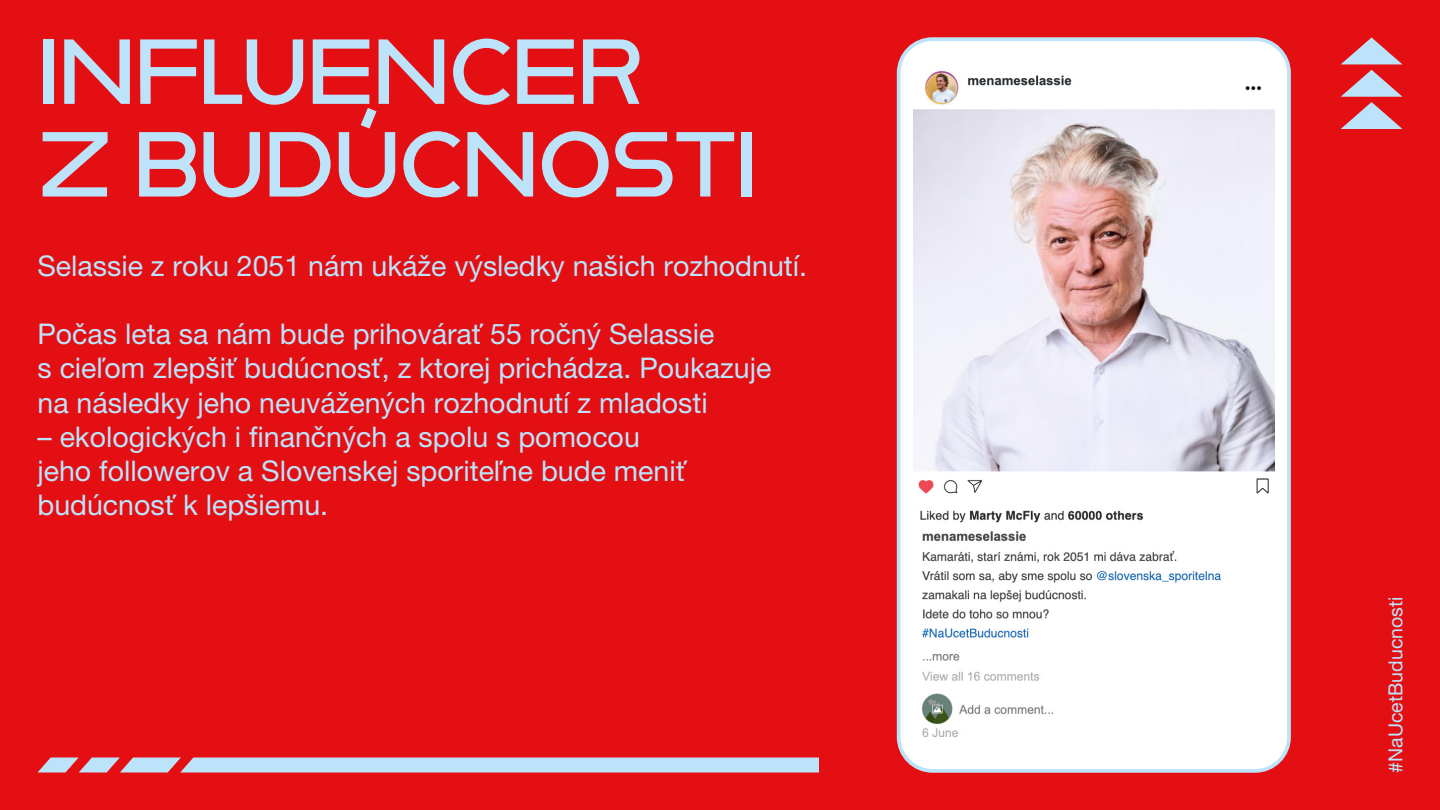
<style>
.page{position:relative;width:1440px;height:810px;background:#e30f13}
.page>*{position:absolute;margin:0;border:0;box-sizing:border-box;transform-origin:0 0}
.t1{font:88.5px/92.6px "Reross Quadratic";letter-spacing:-.02em;color:#bde3fa}
.t2{font:28.5px/34.2px "Helvetica Neue LT Pro";color:#bde3fa}
.t3{font:19.5px "Helvetica Neue LT Pro";color:#bde3fa}
</style>
<div class="page">
<div style="left:899px;top:39px;width:390px;height:732px;background:#fff;border-radius:34px"></div>
<img style="left:914px;top:70px;width:360px;height:668px">
<div style="left:897px;top:37px;width:394px;height:736px;border:4px solid #bde3fa;border-radius:34px"></div>
<div style="left:38px;top:758px;width:781px;height:14px;background:#bde3fa"></div>
<svg style="left:1341px;top:38px;width:61px;height:26px"></svg>
<svg style="left:1341px;top:70px;width:62px;height:59px"></svg>
<h1 class="t1" style="left:38px;top:26px;width:722px">INFLUENCER<br>Z BUDÚCNOSTI</h1>
<p class="t2" style="left:38px;top:248px;width:771px">Selassie z roku 2051 nám ukáže výsledky našich rozhodnutí.</p>
<p class="t2" style="left:38px;top:317px;width:735px">Počas leta sa nám bude prihovárať 55 ročný Selassie<br>s cieľom zlepšiť budúcnosť, z ktorej prichádza. Poukazuje na následky jeho neuvážených rozhodnutí z mladosti</p>
<p class="t2" style="left:38px;top:419px;width:650px">– ekologických i finančných a spolu s pomocou jeho followerov a Slovenskej sporiteľne bude meniť budúcnosť k lepšiemu.</p>
<p class="t3" style="left:1384px;top:772px;width:177px;rotate:-90deg">#NaUcetBuducnosti</p>
</div>
